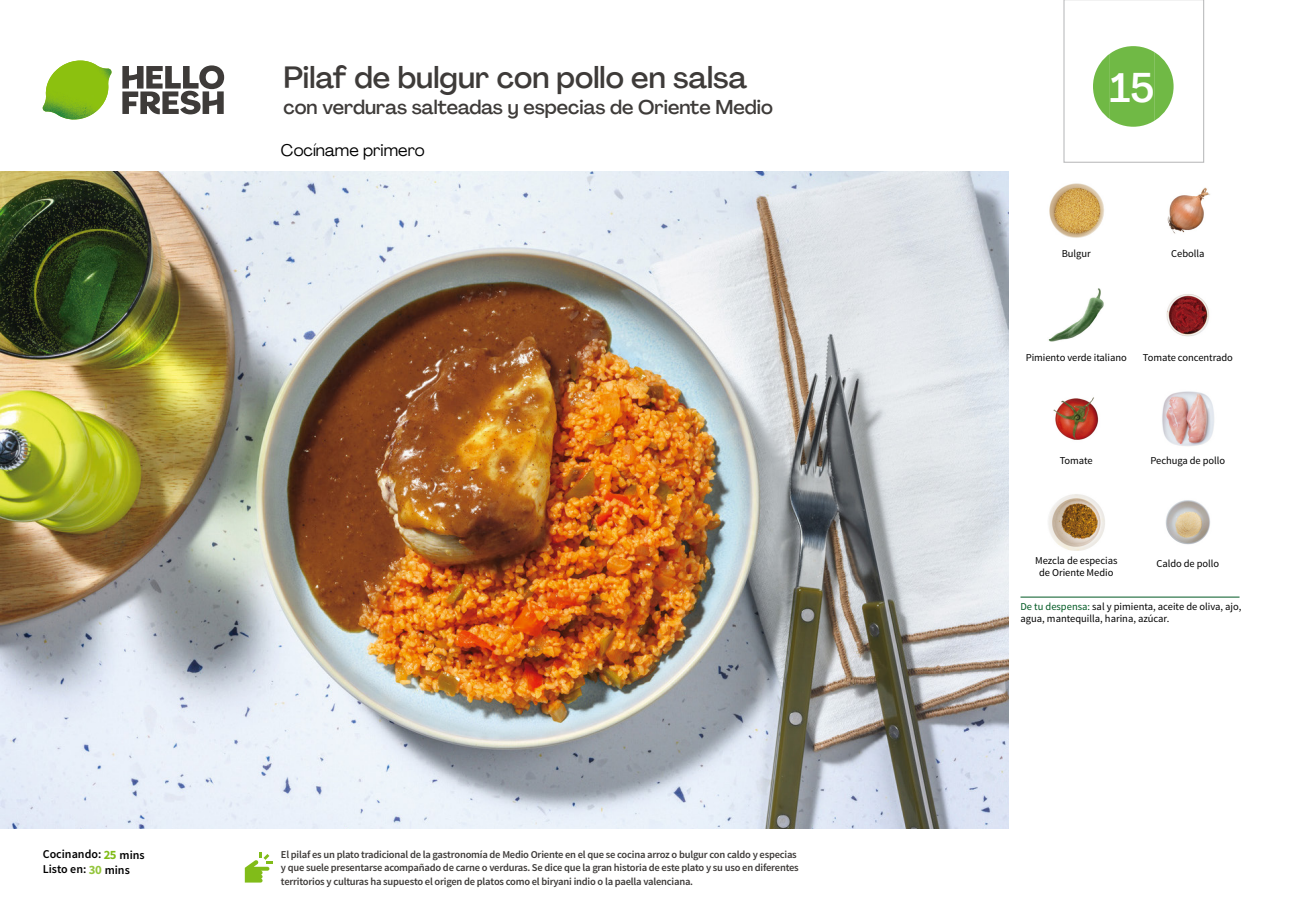
<style>
.page{position:relative;width:1289px;height:919px;background:#fff}
.page>*{position:absolute;margin:0;border:0;box-sizing:border-box;transform-origin:0 0}
.t1{font:500 40.5px "Agrandir";color:#fff}
.t2{font:500 30px "Agrandir";color:#3e3b39}
.t3{font:500 19.5px "Agrandir";color:#3e3b39}
.t4{font:16.5px "Agrandir";color:#000}
.t5{font:600 12px/15px "Source Sans Pro";color:#000}
.t6{font:600 10.5px/13.5px "Source Sans Pro";letter-spacing:-.02em;color:#3e3b39}
.t7{font:10.5px/12px "Source Sans Pro";letter-spacing:-.005em;color:#000}
.s1{font-weight:700;font-size:12.75px;color:#81bc19}
.s2{font-weight:700;font-size:12.75px;color:#93c53b}
.s3{color:#005923}
</style>
<div class="page">
<svg style="left:122px;top:65px;width:102px;height:49px"></svg>
<img style="left:83px;top:61px;width:28px;height:57px">
<img style="left:43px;top:61px;width:40px;height:59px">
<img style="left:0;top:172px;width:1008px;height:656px">
<hr style="left:1020px;top:596px;width:219px;height:1px;background:#005923">
<svg style="left:245px;top:852px;width:28px;height:30px"></svg>
<img style="left:1049px;top:183px;width:55px;height:55px">
<img style="left:1167px;top:187px;width:43px;height:47px">
<img style="left:1166px;top:294px;width:43px;height:43px">
<img style="left:1048px;top:288px;width:56px;height:54px">
<img style="left:1162px;top:391px;width:52px;height:55px">
<img style="left:1053px;top:397px;width:46px;height:43px">
<img style="left:1165px;top:500px;width:45px;height:45px">
<img style="left:1048px;top:494px;width:56px;height:56px">
<svg style="left:1063px;top:0;width:141px;height:163px"></svg>
<h2 class="t2" style="left:283px;top:59px;width:465px">Pilaf de bulgur con pollo en salsa</h2>
<h3 class="t3" style="left:283px;top:95px;width:491px">con verduras salteadas y especias de Oriente Medio</h3>
<h3 class="t4" style="left:281px;top:140px;width:145px">Cocíname primero</h3>
<p class="t5" style="left:43px;top:847px;width:103px">Cocinando: <span class="s1">25</span> mins<br>Listo en: <span class="s2">30</span> mins</p>
<p class="t6" style="left:281px;top:847px;width:519px">El pilaf es un plato tradicional de la gastronomía de Medio Oriente en el que se cocina arroz o bulgur con caldo y especias y que suele presentarse acompañado de carne o verduras. Se dice que la gran historia de este plato y su uso en diferentes territorios y culturas ha supuesto el origen de platos como el biryani indio o la paella valenciana.</p>
<h1 class="t1" style="left:1109px;top:63px;width:46px">15</h1>
<p class="t7" style="left:1061px;top:247px;width:30px">Bulgur</p>
<p class="t7" style="left:1171px;top:247px;width:35px">Cebolla</p>
<p class="t7" style="left:1025px;top:352px;width:103px">Pimiento verde italiano</p>
<p class="t7" style="left:1142px;top:352px;width:91px">Tomate concentrado</p>
<p class="t7" style="left:1059px;top:454px;width:35px">Tomate</p>
<p class="t7" style="left:1150px;top:454px;width:76px">Pechuga de pollo</p>
<p class="t7" style="left:1035px;top:554px;width:84px">Mezcla de especias</p>
<p class="t7" style="left:1156px;top:558px;width:64px">Caldo de pollo</p>
<p class="t7" style="left:1039px;top:566px;width:76px">de Oriente Medio</p>
<p class="t7" style="left:1020px;top:601px;width:222px"><span class="s3">De tu despensa:</span> sal y pimienta, aceite de oliva, ajo, agua, mantequilla, harina, azúcar.</p>
</div>
